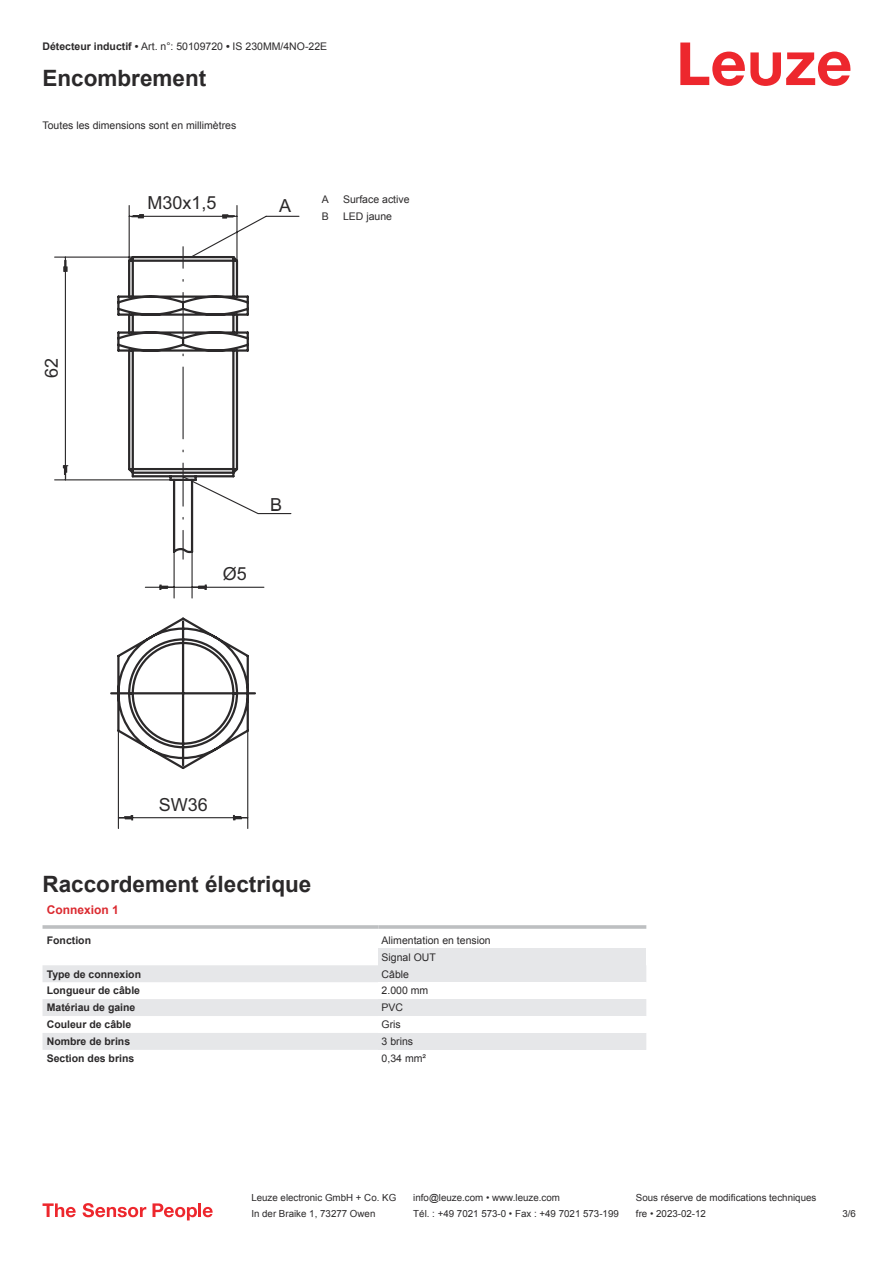
<style>
.page{position:relative;width:893px;height:1263px;background:#fff}
.page>*{position:absolute;margin:0;border:0;box-sizing:border-box;transform-origin:0 0}
.t1{font:700 22.5px "Arial";color:#2b292a}
.t2{font:18px "Arial";color:#2b292a}
.t3{font:700 12px "Arial";color:#db2a30}
.t4{font:10.5px/17px "Arial";color:#2b292a}
.t5{font:700 10.5px "Arial";color:#2b292a}
.t6{font:9.75px "Arial";color:#2b292a}
.s1{font-weight:700}
</style>
<div class="page">
<svg style="left:680px;top:43px;width:170px;height:43px"></svg>
<svg style="left:43px;top:965px;width:335px;height:85px;fill:#e6e7e9"></svg>
<hr style="left:43px;top:925px;width:335px;height:4px;background:#c3c5c7">
<svg style="left:378px;top:925px;width:268px;height:4px"></svg>
<div style="left:378px;top:948px;width:268px;height:17px;background:#e6e7e9"></div>
<div style="left:378px;top:965px;width:268px;height:17px;background:#e6e7e9"></div>
<div style="left:378px;top:999px;width:268px;height:17px;background:#e6e7e9"></div>
<div style="left:378px;top:1033px;width:268px;height:17px;background:#e6e7e9"></div>
<svg style="left:43px;top:1203px;width:33px;height:14px"></svg>
<svg style="left:83px;top:1203px;width:63px;height:14px"></svg>
<svg style="left:153px;top:1203px;width:44px;height:17px"></svg>
<hr style="left:198px;top:1203px;width:3px;height:14px;background:#ed272d">
<svg style="left:203px;top:1207px;width:10px;height:10px"></svg>
<svg style="left:54px;top:205px;width:246px;height:624px"></svg>
<p class="t4" style="left:43px;top:39px;width:286px"><span class="s1">Détecteur inductif •</span> Art. n°: 50109720 <span class="s1">•</span> IS 230MM/4NO-22E</p>
<h1 class="t1" style="left:43px;top:69px;width:165px">Encombrement</h1>
<p class="t4" style="left:43px;top:117px;width:195px">Toutes les dimensions sont en millimètres</p>
<h2 class="t2" style="left:45px;top:378px;width:22px;rotate:-90deg">62</h2>
<h2 class="t2" style="left:148px;top:196px;width:71px">M30x1,5</h2>
<h2 class="t2" style="left:279px;top:199px;width:14px">A</h2>
<p class="t4" style="left:322px;top:192px;width:9px">A</p>
<p class="t4" style="left:343px;top:192px;width:68px">Surface active</p>
<p class="t4" style="left:322px;top:209px;width:9px">B</p>
<p class="t4" style="left:343px;top:209px;width:51px">LED jaune</p>
<h2 class="t2" style="left:223px;top:566px;width:26px">Ø5</h2>
<h2 class="t2" style="left:270px;top:497px;width:14px">B</h2>
<h2 class="t2" style="left:159px;top:797px;width:51px">SW36</h2>
<h1 class="t1" style="left:43px;top:875px;width:270px">Raccordement électrique</h1>
<p class="t3" style="left:47px;top:905px;width:74px">Connexion 1</p>
<p class="t5" style="left:47px;top:936px;width:46px">Fonction</p>
<p class="t4" style="left:382px;top:932px;width:111px">Alimentation en tension<br>Signal OUT</p>
<p class="t5" style="left:47px;top:970px;width:96px">Type de connexion</p>
<p class="t4" style="left:382px;top:966px;width:29px">Câble</p>
<p class="t5" style="left:47px;top:986px;width:95px">Longueur de câble</p>
<p class="t4" style="left:382px;top:983px;width:48px">2.000 mm</p>
<p class="t5" style="left:47px;top:1003px;width:90px">Matériau de gaine</p>
<p class="t4" style="left:382px;top:1000px;width:23px">PVC</p>
<p class="t5" style="left:47px;top:1020px;width:86px">Couleur de câble</p>
<p class="t4" style="left:382px;top:1017px;width:21px">Gris</p>
<p class="t5" style="left:47px;top:1037px;width:85px">Nombre de brins</p>
<p class="t4" style="left:382px;top:1034px;width:33px">3 brins</p>
<p class="t5" style="left:47px;top:1054px;width:89px">Section des brins</p>
<p class="t4" style="left:382px;top:1051px;width:46px">0,34 mm²</p>
<p class="t6" style="left:251px;top:1194px;width:146px">Leuze electronic GmbH + Co. KG</p>
<p class="t6" style="left:413px;top:1194px;width:148px">info@leuze.com • www.leuze.com</p>
<p class="t6" style="left:636px;top:1194px;width:182px">Sous réserve de modifications techniques</p>
<p class="t6" style="left:251px;top:1210px;width:126px">In der Braike 1, 73277 Owen</p>
<p class="t6" style="left:413px;top:1210px;width:207px">Tél. : +49 7021 573-0 • Fax : +49 7021 573-199</p>
<p class="t6" style="left:636px;top:1210px;width:72px">fre • 2023-02-12</p>
<p class="t6" style="left:842px;top:1210px;width:15px">3 /6</p>
</div>
